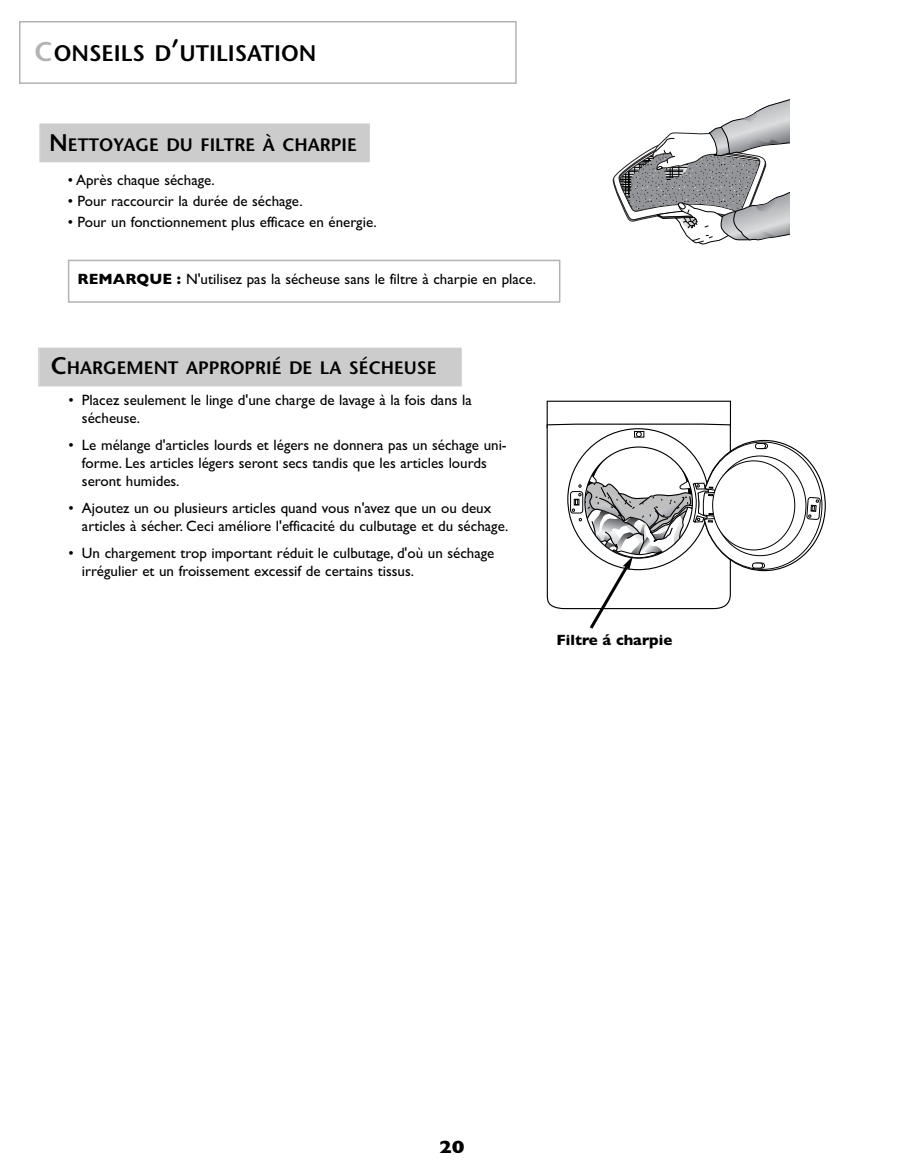
<style>
.page{position:relative;width:900px;height:1170px;background:#fff}
.page>*{position:absolute;margin:0;border:0;box-sizing:border-box;transform-origin:0 0}
.t1{font:600 22.5px "Stone Sans";color:#000}
.t2{font:600 18px "Stone Sans";color:#000}
.t3{font:700 18px "Gill Sans";color:#000;scale:1.2 1}
.t4{font:15px/18px "Gill Sans";color:#000}
.t5{font:700 15px "Gill Sans";color:#000}
.s1{font-size:27px;color:#b3b3b3}
.s2{font-size:30px}
.s3{font-size:24px}
.s4{font-weight:700}
</style>
<div class="page">
<svg style="left:19px;top:21px;width:807px;height:608px"></svg>
<h1 class="t1" style="left:34px;top:44px;width:284px"><span class="s1">C</span>ONSEILS D<span class="s2">’</span>UTILISATION</h1>
<p class="t2" style="left:49px;top:138px;width:309px"><span class="s3">N</span>ETTOYAGE DU FILTRE À CHARPIE</p>
<p class="t4" style="left:68px;top:170px;width:149px">• Après chaque séchage.</p>
<p class="t4" style="left:68px;top:191px;width:237px">• Pour raccourcir la durée de séchage.</p>
<p class="t4" style="left:68px;top:212px;width:311px">• Pour un fonctionnement plus efficace en énergie.</p>
<p class="t4" style="left:78px;top:270px;width:460px"><span class="s4">REMARQUE :</span> N'utilisez pas la sécheuse sans le filtre à charpie en place.</p>
<p class="t2" style="left:51px;top:361px;width:387px"><span class="s3">C</span>HARGEMENT APPROPRIÉ DE LA SÉCHEUSE</p>
<p class="t4" style="left:82px;top:390px;width:391px;text-indent:-14px">• Placez seulement le linge d'une charge de lavage à la fois dans la sécheuse.</p>
<p class="t4" style="left:82px;top:435px;width:426px;text-indent:-14px">• Le mélange d'articles lourds et légers ne donnera pas un séchage uni&shy;forme. Les articles légers seront secs tandis que les articles lourds seront humides.</p>
<p class="t4" style="left:82px;top:498px;width:428px;text-indent:-14px">• Ajoutez un ou plusieurs articles quand vous n'avez que un ou deux articles à sécher. Ceci améliore l'efficacité du culbutage et du séchage.</p>
<p class="t4" style="left:82px;top:543px;width:414px;text-indent:-14px">• Un chargement trop important réduit le culbutage, d'où un séchage irrégulier et un froissement excessif de certains tissus.</p>
<p class="t5" style="left:556px;top:631px;width:117px">Filtre á charpie</p>
<p class="t3" style="left:439px;top:1136px;width:23px">20</p>
</div>
